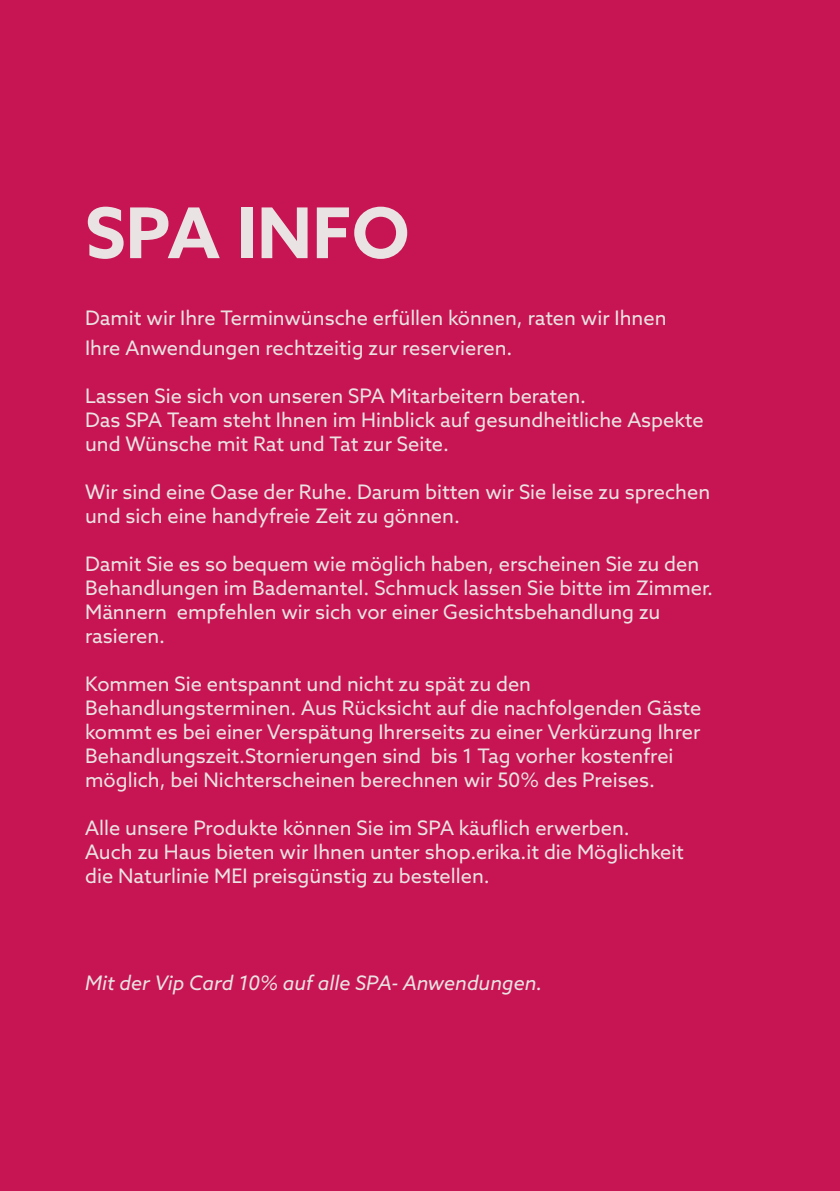
<style>
.page{position:relative;width:840px;height:1191px;background:#fff}
.page>*{position:absolute;margin:0;border:0;box-sizing:border-box;transform-origin:0 0}
.t1{font:700 70px "Azo Sans";color:#e9e4e3}
.t2{font:20px/24px "Azo Sans";color:#e9e4e3}
.t3{font:italic 20px "Azo Sans";color:#e9e4e3}
</style>
<div class="page">
<div style="left:0;top:0;width:839px;height:1191px;background:#c71553"></div>
<h1 class="t1" style="left:85px;top:187px;width:326px">SPA INFO</h1>
<p class="t2" style="left:85px;top:303px;width:582px;line-height:29.6px">Damit wir Ihre Terminwünsche erfüllen können, raten wir Ihnen<br>Ihre Anwendungen rechtzeitig zur reservieren.</p>
<p class="t2" style="left:85px;top:383px;width:619px">Lassen Sie sich von unseren SPA Mitarbeitern beraten.<br>Das SPA Team steht Ihnen im Hinblick auf gesundheitliche Aspekte und Wünsche mit Rat und Tat zur Seite.</p>
<p class="t2" style="left:85px;top:479px;width:626px">Wir sind eine Oase der Ruhe. Darum bitten wir Sie leise zu sprechen und sich eine handyfreie Zeit zu gönnen.</p>
<p class="t2" style="left:85px;top:551px;width:629px">Damit Sie es so bequem wie möglich haben, erscheinen Sie zu den Behandlungen im Bademantel. Schmuck lassen Sie bitte im Zimmer.<br>Männern empfehlen wir sich vor einer Gesichtsbehandlung zu rasieren.</p>
<p class="t2" style="left:85px;top:671px;width:617px">Kommen Sie entspannt und nicht zu spät zu den Behandlungsterminen. Aus Rücksicht auf die nachfolgenden Gäste kommt es bei einer Verspätung Ihrerseits zu einer Verkürzung Ihrer Behandlungszeit.Stornierungen sind bis 1 Tag vorher kostenfrei möglich, bei Nichterscheinen berechnen wir 50% des Preises.</p>
<p class="t2" style="left:85px;top:815px;width:600px">Alle unsere Produkte können Sie im SPA käuflich erwerben.<br>Auch zu Haus bieten wir Ihnen unter shop.erika.it die Möglichkeit die Naturlinie MEI preisgünstig zu bestellen.</p>
<p class="t3" style="left:85px;top:969px;width:458px">Mit der Vip Card 10% auf alle SPA- Anwendungen.</p>
</div>
